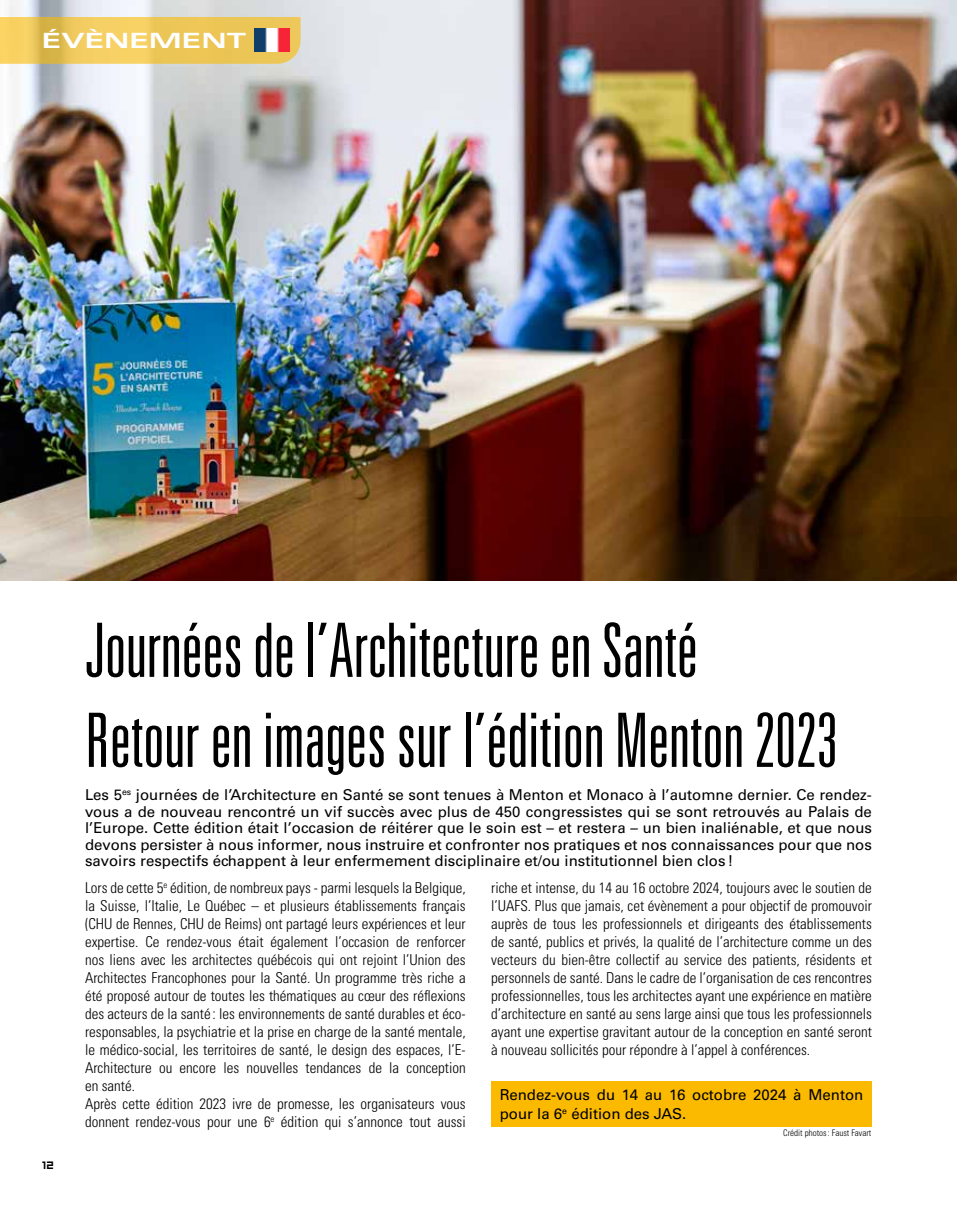
<style>
.page{position:relative;width:957px;height:1212px;background:#fff}
.page>*{position:absolute;margin:0;border:0;box-sizing:border-box;transform-origin:0 0}
.t1{font:300 ultra-condensed 75px/90px "Univers LT Std";color:#000}
.t2{font:700 expanded 21px "Univers LT Std";color:#fff;scale:1.25 1}
.t3{font:300 condensed 15px/18px "Univers LT Std";color:#000}
.t4{font:15px/16.5px "Univers LT Std";color:#000;text-align:justify}
.t5{font:12px "Hooge 0555";color:#000}
.t6{font:300 condensed 9px "Univers LT Std";color:#000}
</style>
<div class="page">
<hr style="left:956px;top:0;width:1px;height:1212px;background:#000">
<img style="left:0;top:0;width:957px;height:580px">
<svg style="left:0;top:17px;width:300px;height:47px;background:#ecc75c"></svg>
<img style="left:255px;top:29px;width:34px;height:22px">
<div style="left:491px;top:1081px;width:381px;height:46px;background:#fbba00"></div>
<h2 class="t2" style="left:42px;top:29px;width:165px">ÉVÈNEMENT</h2>
<p class="t5" style="left:43px;top:1157px;width:13px">12</p>
<h1 class="t1" style="left:85px;top:605px;width:754px">Journées de l’Architecture en Santé<br>Retour en images sur l’édition Menton 2023</h1>
<p class="t4" style="left:85px;top:787px;width:788px">Les 5<sup>es</sup> journées de l’Architecture en Santé se sont tenues à Menton et Monaco à l’automne dernier. Ce rendez&shy;vous a de nouveau rencontré un vif succès avec plus de 450 congressistes qui se sont retrouvés au Palais de l’Europe. Cette édition était l’occasion de réitérer que le soin est – et restera – un bien inaliénable, et que nous devons persister à nous informer, nous instruire et confronter nos pratiques et nos connaissances pour que nos savoirs respectifs échappent à leur enfermement disciplinaire et/ou institutionnel bien clos !</p>
<p class="t3" style="left:85px;top:878px;width:382px">Lors de cette 5<sup>e</sup> édition, de nombreux pays - parmi lesquels la Belgique, la Suisse, l’Italie, Le Québec – et plusieurs établissements français (CHU de Rennes, CHU de Reims) ont partagé leurs expériences et leur expertise. Ce rendez-vous était également l’occasion de renforcer nos liens avec les architectes québécois qui ont rejoint l’Union des Architectes Francophones pour la Santé. Un programme très riche a été proposé autour de toutes les thématiques au cœur des réflexions des acteurs de la santé : les environnements de santé durables et éco&shy;responsables, la psychiatrie et la prise en charge de la santé mentale, le médico-social, les territoires de santé, le design des espaces, l’E-Architecture ou encore les nouvelles tendances de la conception en santé.<br>Après cette édition 2023 ivre de promesse, les organisateurs vous donnent rendez-vous pour une 6<sup>e</sup> édition qui s’annonce tout aussi</p>
<p class="t3" style="left:491px;top:878px;width:382px;text-align:justify">riche et intense, du 14 au 16 octobre 2024, toujours avec le soutien de l’UAFS. Plus que jamais, cet évènement a pour objectif de promouvoir auprès de tous les professionnels et dirigeants des établissements de santé, publics et privés, la qualité de l’architecture comme un des vecteurs du bien-être collectif au service des patients, résidents et personnels de santé. Dans le cadre de l’organisation de ces rencontres professionnelles, tous les architectes ayant une expérience en matière d’architecture en santé au sens large ainsi que tous les professionnels ayant une expertise gravitant autour de la conception en santé seront à nouveau sollicités pour répondre à l’appel à conférences.</p>
<p class="t4" style="left:500px;top:1086px;width:365px;line-height:18px">Rendez-vous du 14 au 16 octobre 2024 à Menton pour la 6<sup>e</sup> édition des JAS.</p>
<p class="t6" style="left:783px;top:1127px;width:90px">Crédit photos: Faust Favart</p>
</div>
